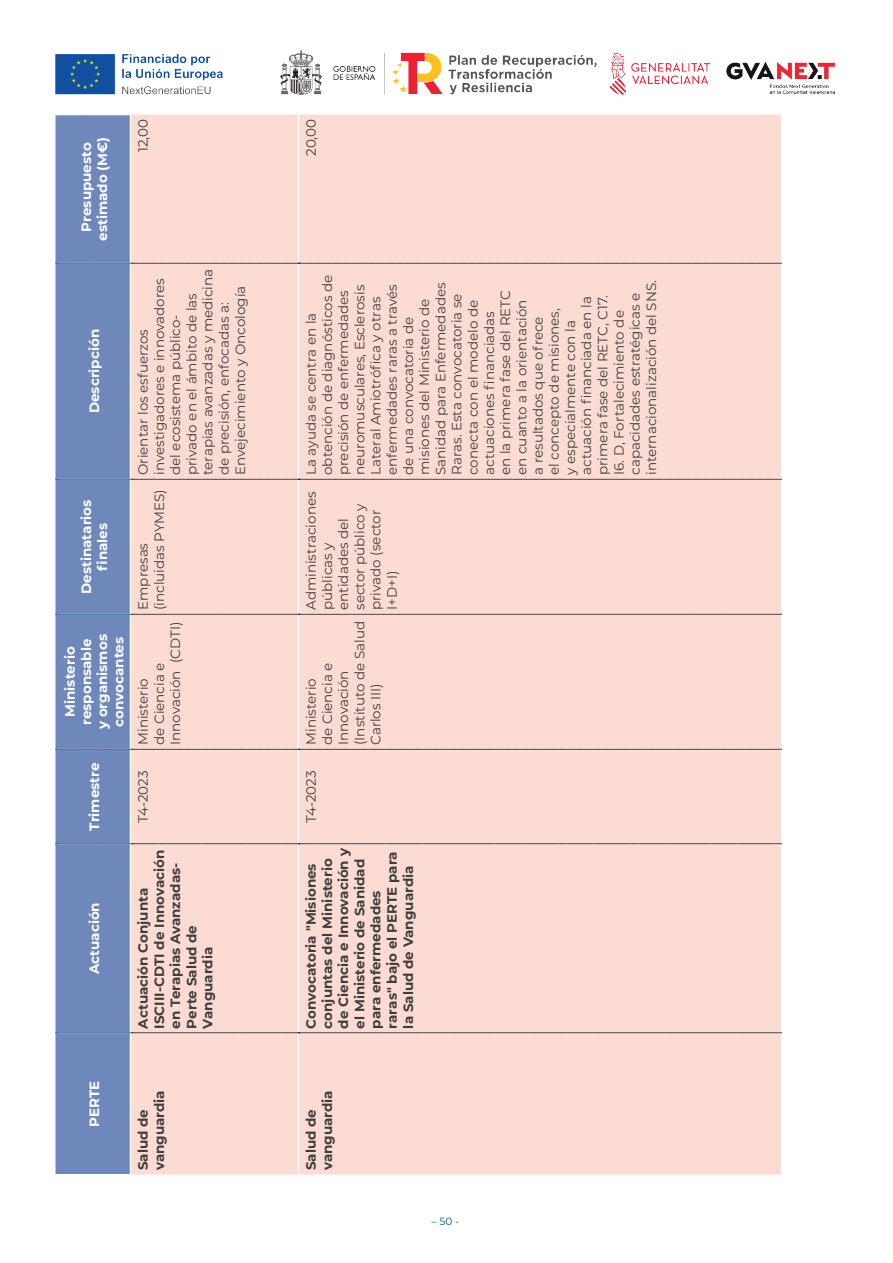
<style>
.page{position:relative;width:893px;height:1263px;background:#fff}
.page>*{position:absolute;margin:0;border:0;box-sizing:border-box;transform-origin:0 0}
.t1{font:13.5px/16.2px "Montserrat";color:#3e3e3f}
.t2{font:700 13.5px/16.2px "Montserrat";color:#3e3e3f}
.t3{font:700 13.5px/16.2px "Montserrat";color:#fff;text-align:center}
.t4{font:10.5px "Montserrat";color:#015a9d}
</style>
<div class="page">
<img style="left:55px;top:50px;width:780px;height:65px">
<div style="left:56px;top:115px;width:74px;height:1059px;background:#6f88bc"></div>
<div style="left:131px;top:115px;width:650px;height:1059px;background:#fcdbd2"></div>
<hr style="left:54px;top:114px;width:2px;height:149px;background:#fff">
<svg style="left:56px;top:114px;width:74px;height:1px"></svg>
<hr style="left:130px;top:114px;width:1px;height:149px;background:#fff">
<hr style="left:298px;top:1033px;width:1px;height:141px;background:#fff">
<hr style="left:298px;top:844px;width:1px;height:188px;background:#fff">
<hr style="left:298px;top:749px;width:1px;height:94px;background:#fff">
<hr style="left:298px;top:614px;width:1px;height:135px;background:#fff">
<hr style="left:298px;top:479px;width:1px;height:135px;background:#fff">
<hr style="left:298px;top:263px;width:1px;height:216px;background:#fff">
<hr style="left:298px;top:115px;width:1px;height:148px;background:#fff">
<svg style="left:56px;top:1032px;width:726px;height:1px"></svg>
<svg style="left:56px;top:843px;width:726px;height:1px"></svg>
<svg style="left:56px;top:749px;width:726px;height:1px"></svg>
<svg style="left:56px;top:614px;width:726px;height:1px"></svg>
<svg style="left:56px;top:479px;width:726px;height:1px"></svg>
<svg style="left:56px;top:263px;width:726px;height:1px"></svg>
<p class="t3" style="left:77px;top:241px;width:105px;rotate:-90deg">Presupuesto estimado (M€)</p>
<p class="t3" style="left:86px;top:413px;width:86px;rotate:-90deg">Descripción</p>
<p class="t3" style="left:77px;top:594px;width:96px;rotate:-90deg">Destinatarios finales</p>
<p class="t3" style="left:61px;top:729px;width:97px;rotate:-90deg">Ministerio responsable y organismos convocantes</p>
<p class="t3" style="left:86px;top:830px;width:70px;rotate:-90deg">Trimestre</p>
<p class="t3" style="left:86px;top:974px;width:74px;rotate:-90deg">Actuación</p>
<p class="t1" style="left:134px;top:152px;width:35px;rotate:-90deg">12,00</p>
<p class="t1" style="left:134px;top:475px;width:208px;rotate:-90deg">Orientar los esfuerzos investigadores e innovadores del ecosistema público&shy;privado en el ámbito de las terapias avanzadas y medicina de precisión, enfocadas a:<br>Envejecimiento y Oncología</p>
<p class="t1" style="left:134px;top:610px;width:122px;rotate:-90deg">Empresas (incluidas PYMES)</p>
<p class="t1" style="left:134px;top:745px;width:125px;rotate:-90deg">Ministerio<br>de Ciencia e<br>Innovación (CDTI)</p>
<p class="t1" style="left:134px;top:823px;width:54px;rotate:-90deg">T4-2023</p>
<p class="t2" style="left:134px;top:1028px;width:180px;rotate:-90deg">Actuación Conjunta<br>ISCIII-CDTI de Innovación en Terapias Avanzadas-<br>Perte Salud de<br>Vanguardia</p>
<p class="t3" style="left:86px;top:1127px;width:47px;rotate:-90deg">PERTE</p>
<p class="t2" style="left:134px;top:1170px;width:82px;rotate:-90deg">Salud de vanguardia</p>
<p class="t1" style="left:302px;top:156px;width:38px;rotate:-90deg">20,00</p>
<p class="t1" style="left:302px;top:475px;width:202px;rotate:-90deg">La ayuda se centra en la obtención de diagnósticos de precisión de enfermedades neuromusculares, Esclerosis<br>Lateral Amiotrófica y otras enfermedades raras a través de una convocatoria de misiones del Ministerio de<br>Sanidad para Enfermedades<br>Raras. Esta convocatoria se conecta con el modelo de actuaciones financiadas<br>en la primera fase del RETC en cuanto a la orientación<br>a resultados que ofrece<br>el concepto de misiones,<br>y especialmente con la actuación financiada en la primera fase del RETC, C17.<br>I6. D, Fortalecimiento de capacidades estratégicas e internacionalización del SNS.</p>
<p class="t1" style="left:302px;top:610px;width:120px;rotate:-90deg">Administraciones públicas y entidades del sector público y privado (sector<br>I+D+I)</p>
<p class="t1" style="left:302px;top:745px;width:126px;rotate:-90deg">Ministerio<br>de Ciencia e<br>Innovación (Instituto de Salud<br>Carlos III)</p>
<p class="t1" style="left:302px;top:823px;width:54px;rotate:-90deg">T4-2023</p>
<p class="t2" style="left:302px;top:1028px;width:182px;rotate:-90deg">Convocatoria "Misiones conjuntas del Ministerio de Ciencia e Innovación y el Ministerio de Sanidad para enfermedades raras" bajo el PERTE para la Salud de Vanguardia</p>
<p class="t2" style="left:302px;top:1170px;width:82px;rotate:-90deg">Salud de vanguardia</p>
<p class="t4" style="left:432px;top:1214px;width:29px">– 50 -</p>
</div>
